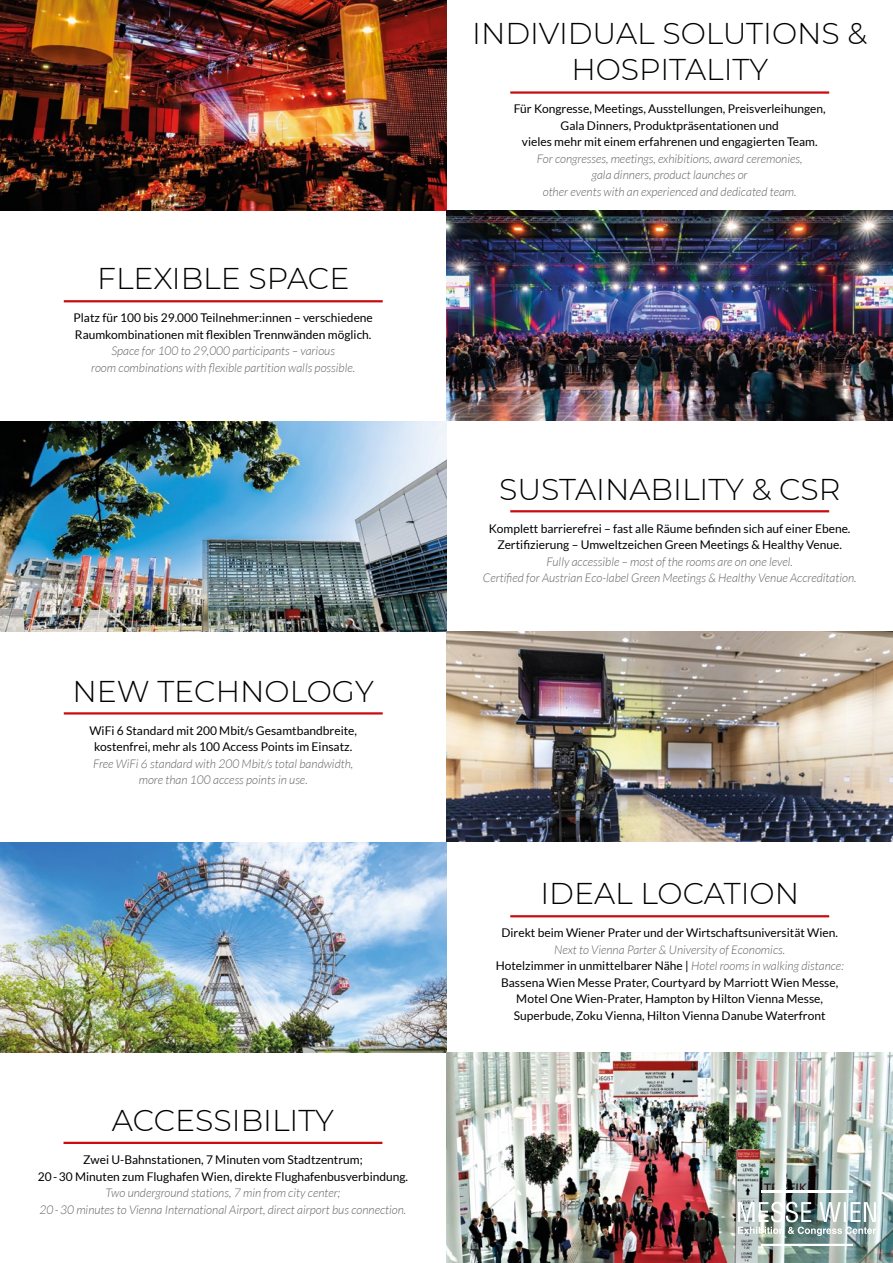
<style>
.page{position:relative;width:893px;height:1263px;background:#fff}
.page>*{position:absolute;margin:0;border:0;box-sizing:border-box;transform-origin:0 0}
.t1{font:300 30px/36px "Montserrat";color:#000;text-align:center}
.t2{font:12px/16.5px "Lato";color:#000;text-align:center}
.t3{font:italic 300 12px/16.5px "Lato";color:#646363;text-align:center}
.s1{font-weight:300;font-style:italic;color:#646363}
</style>
<div class="page">
<img style="left:0;top:421px;width:446px;height:210px">
<img style="left:0;top:0;width:446px;height:210px">
<img style="left:446px;top:210px;width:447px;height:211px">
<hr style="left:510px;top:91px;width:319px;height:3px;background:#c90c0f">
<hr style="left:64px;top:300px;width:319px;height:2px;background:#c90c0f">
<hr style="left:510px;top:510px;width:319px;height:2px;background:#c90c0f">
<img style="left:447px;top:631px;width:446px;height:211px">
<img style="left:0;top:842px;width:447px;height:210px">
<img style="left:446px;top:1052px;width:447px;height:211px">
<hr style="left:510px;top:915px;width:319px;height:2px;background:#c90c0f">
<hr style="left:63px;top:1142px;width:319px;height:2px;background:#c90c0f">
<hr style="left:64px;top:712px;width:319px;height:2px;background:#c90c0f">
<hr style="left:761px;top:1190px;width:92px;height:2px;background:#fff">
<img style="left:738px;top:1202px;width:138px;height:34px">
<hr style="left:761px;top:1244px;width:92px;height:2px;background:#fff">
<h1 class="t1" style="left:97px;top:259px;width:254px">FLEXIBLE SPACE</h1>
<p class="t2" style="left:74px;top:309px;width:301px;text-align:left">Platz für 100 bis 29.000 Teilnehmer:innen – verschiedene<br>Raumkombinationen mit flexiblen Trennwänden möglich.</p>
<p class="t3" style="left:91px;top:343px;width:265px">Space for 100 to 29,000 participants – various<br>room combinations with flexible partition walls possible.</p>
<h1 class="t1" style="left:73px;top:672px;width:303px">NEW TECHNOLOGY</h1>
<p class="t2" style="left:89px;top:722px;width:269px">WiFi 6 Standard mit 200 Mbit/s Gesamtbandbreite, kostenfrei, mehr als 100 Access Points im Einsatz.</p>
<p class="t3" style="left:93px;top:756px;width:262px">Free WiFi 6 standard with 200 Mbit/s total bandwidth, more than 100 access points in use.</p>
<h1 class="t1" style="left:112px;top:1101px;width:224px">ACCESSIBILITY</h1>
<p class="t2" style="left:38px;top:1151px;width:372px">Zwei U-Bahnstationen, 7 Minuten vom Stadtzentrum;<br>20-30 Minuten zum Flughafen Wien, direkte Flughafenbusverbindung.</p>
<p class="t3" style="left:40px;top:1185px;width:368px">Two underground stations, 7 min from city center;<br>20-30 minutes to Vienna International Airport, direct airport bus connection.</p>
<h1 class="t1" style="left:472px;top:14px;width:397px">INDIVIDUAL SOLUTIONS &amp;<br>HOSPITALITY</h1>
<p class="t2" style="left:514px;top:100px;width:313px">Für Kongresse, Meetings, Ausstellungen, Preisverleihungen,<br>Gala Dinners, Produktpräsentationen und<br>vieles mehr mit einem erfahrenen und engagierten Team.</p>
<p class="t3" style="left:537px;top:150px;width:267px">For congresses, meetings, exhibitions, award ceremonies, gala dinners, product launches or<br>other events with an experienced and dedicated team.</p>
<h1 class="t1" style="left:499px;top:470px;width:343px">SUSTAINABILITY &amp; CSR</h1>
<p class="t2" style="left:489px;top:520px;width:363px">Komplett barrierefrei – fast alle Räume befinden sich auf einer Ebene.<br>Zertifizierung – Umweltzeichen Green Meetings &amp; Healthy Venue.</p>
<p class="t3" style="left:483px;top:553px;width:375px">Fully accessible – most of the rooms are on one level.<br>Certified for Austrian Eco-label Green Meetings &amp; Healthy Venue Accreditation.</p>
<h1 class="t1" style="left:540px;top:874px;width:260px">IDEAL LOCATION</h1>
<p class="t2" style="left:501px;top:924px;width:338px">Direkt beim Wiener Prater und der Wirtschaftsuniversität Wien.</p>
<p class="t2" style="left:496px;top:941px;width:349px"><span class="s1">Next to Vienna Parter &amp; University of Economics.<br></span>Hotelzimmer in unmittelbarer Nähe | <span class="s1">Hotel rooms in walking distance:<br></span>Bassena Wien Messe Prater, Courtyard by Marriott Wien Messe, Motel One Wien-Prater, Hampton by Hilton Vienna Messe, Superbude, Zoku Vienna, Hilton Vienna Danube Waterfront</p>
</div>
